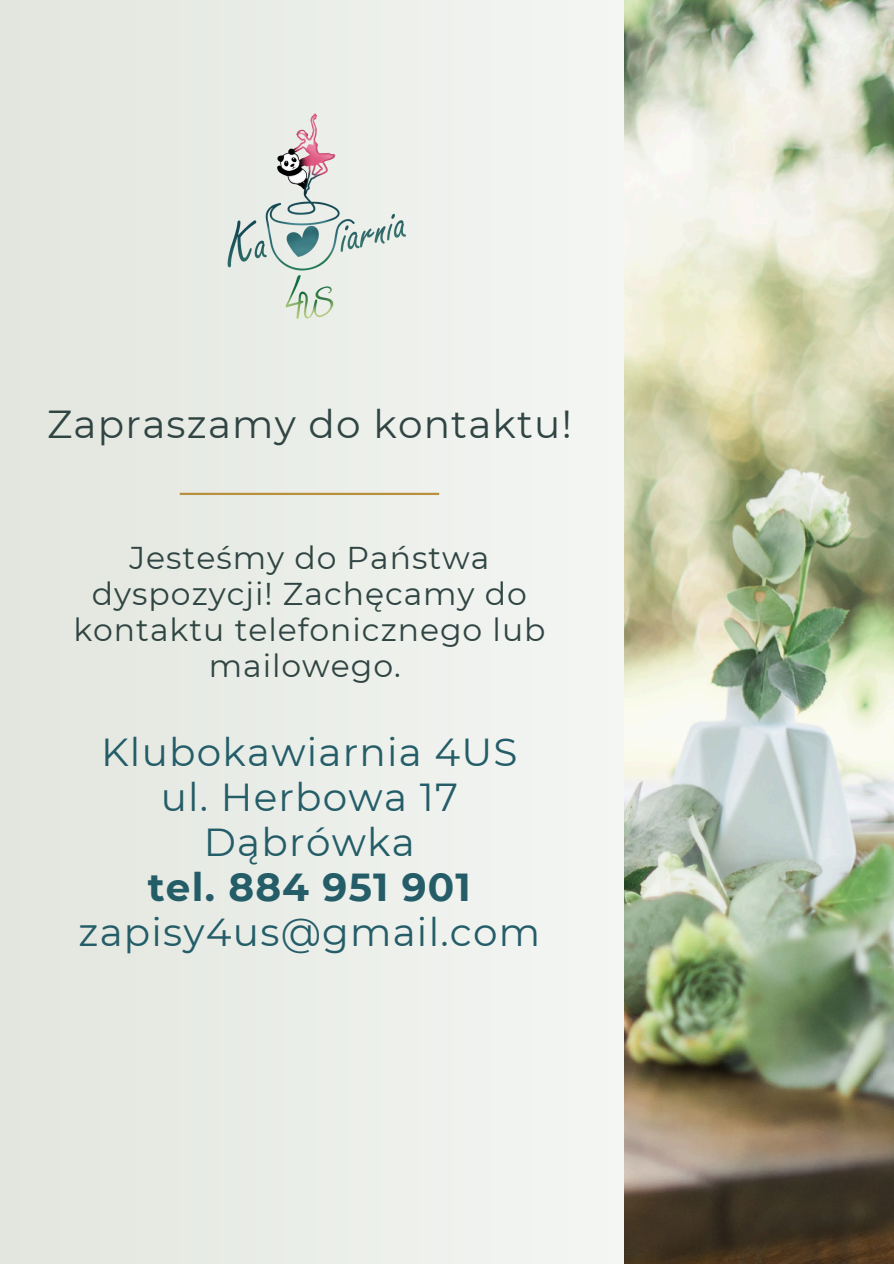
<style>
.page{position:relative;width:894px;height:1264px;background:#fff}
.page>*{position:absolute;margin:0;border:0;box-sizing:border-box;transform-origin:0 0}
.t1{font:39px/45px "Montserrat";letter-spacing:.03em;color:#245d68;text-align:center}
.t2{font:39px "Montserrat";letter-spacing:.03em;color:#304543}
.t3{font:31.5px/36px "Montserrat";letter-spacing:.03em;color:#304543;text-align:center}
.s1{font-weight:700}
</style>
<div class="page">
<div style="left:0;top:0;width:893px;height:1263px;background:#ebeee8"></div>
<img style="left:624px;top:0;width:269px;height:1263px">
<img style="left:227px;top:113px;width:179px;height:206px">
<hr style="left:180px;top:493px;width:259px;height:2px;background:#b89040">
<p class="t2" style="left:47px;top:400px;width:526px">Zapraszamy do kontaktu!</p>
<h1 class="t3" style="left:73px;top:539px;width:473px">Jesteśmy do Państwa dyspozycji! Zachęcamy do kontaktu telefonicznego lub mailowego.</h1>
<p class="t1" style="left:79px;top:729px;width:463px">Klubokawiarnia 4US ul. Herbowa 17<br>Dąbrówka<br><span class="s1">tel. 884 951 901 </span>zapisy4us@gmail.com</p>
</div>
